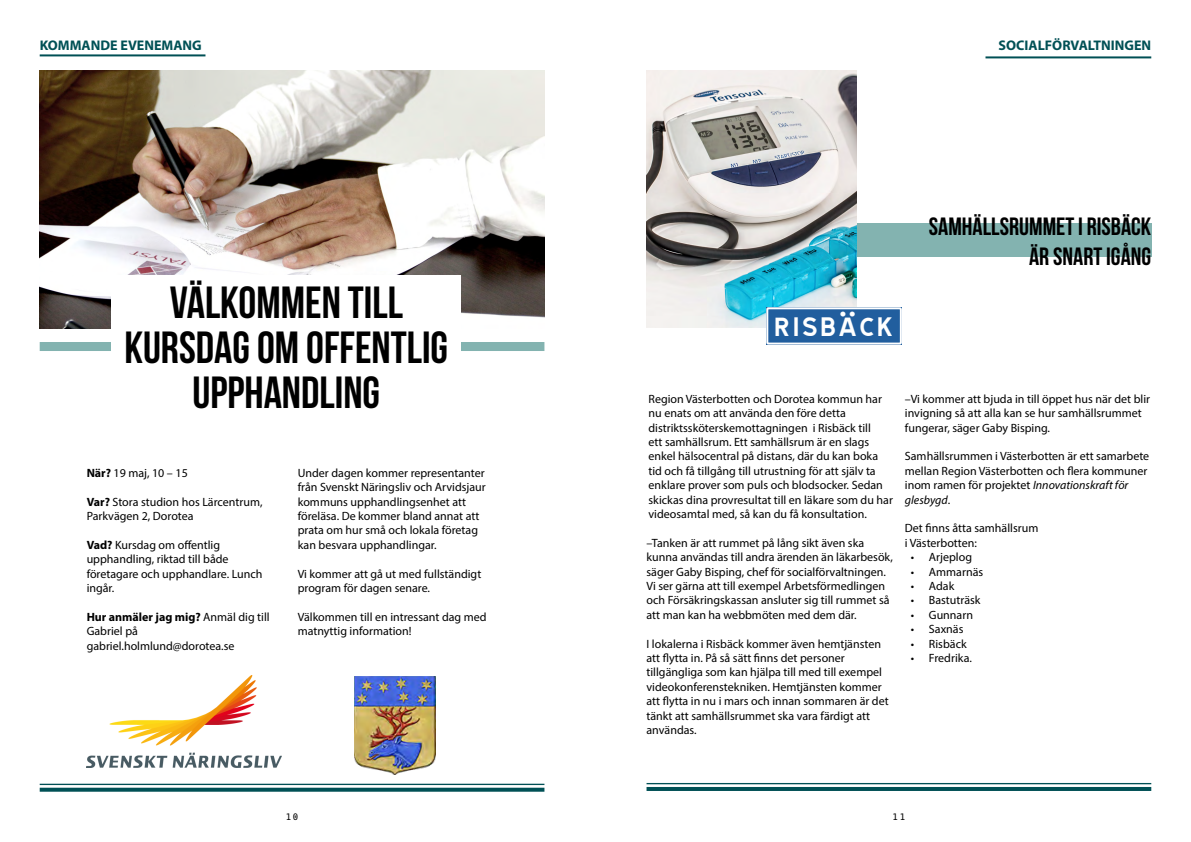
<style>
.page{position:relative;width:1191px;height:842px;background:#fff}
.page>*{position:absolute;margin:0;border:0;box-sizing:border-box;transform-origin:0 0}
.t1{font:45px/45px "Bebas Neue";color:#000;text-align:center}
.t2{font:25px/30px "Bebas Neue";color:#000;text-align:right}
.t3{font:23px "Tratex Vit";color:#fff}
.t4{font:700 14px "Myriad Pro";color:#005055}
.t5{font:12px/14.4px "Myriad Pro";color:#000}
.t6{font:9px "Hack";color:#000}
.s1{font-weight:700}
.s2{font-style:italic}
</style>
<div class="page">
<div style="left:856px;top:223px;width:295px;height:33px;background:#83b3b0"></div>
<hr style="left:646px;top:783px;width:505px;height:1px;background:#005055">
<hr style="left:646px;top:787px;width:505px;height:4px;background:#005055">
<img style="left:646px;top:70px;width:210px;height:258px">
<div style="left:766px;top:307px;width:136px;height:38px;background:#215e9e"></div>
<div style="left:766px;top:307px;width:136px;height:38px;border:2px solid #fff"></div>
<hr style="left:985px;top:56px;width:166px;height:2px;background:#005055">
<img style="left:40px;top:70px;width:504px;height:258px">
<div style="left:40px;top:342px;width:504px;height:9px;background:#83b3b0"></div>
<div style="left:112px;top:275px;width:349px;height:143px;background:#fff"></div>
<hr style="left:40px;top:784px;width:504px;height:1px;background:#005055">
<svg style="left:40px;top:788px;width:504px;height:4px;background:#115c60"></svg>
<hr style="left:40px;top:54px;width:165px;height:2px;background:#005055">
<img style="left:87px;top:675px;width:194px;height:93px">
<img style="left:355px;top:677px;width:80px;height:97px">
<p class="t4" style="left:40px;top:36px;width:163px">KOMMANDE EVENEMANG</p>
<h1 class="t1" style="left:125px;top:280px;width:325px">VÄLKOMMEN TILL<br>KURSDAG OM OFFENTLIG<br>UPPHANDLING</h1>
<p class="t5" style="left:87px;top:465px;width:103px"><span class="s1">När?</span> 19 maj, 10 – 15</p>
<p class="t5" style="left:87px;top:494px;width:177px"><span class="s1">Var?</span> Stora studion hos Lärcentrum,<br>Parkvägen 2, Dorotea</p>
<p class="t5" style="left:87px;top:537px;width:177px"><span class="s1">Vad?</span> Kursdag om offentlig upphandling, riktad till både företagare och upphandlare. Lunch ingår.</p>
<p class="t5" style="left:87px;top:609px;width:184px"><span class="s1">Hur anmäler jag mig?</span> Anmäl dig till<br>Gabriel på gabriel.holmlund@dorotea.se</p>
<p class="t5" style="left:298px;top:465px;width:189px">Under dagen kommer representanter från Svenskt Näringsliv och Arvidsjaur kommuns upphandlingsenhet att föreläsa. De kommer bland annat att prata om hur små och lokala företag kan besvara upphandlingar.</p>
<p class="t5" style="left:298px;top:566px;width:185px">Vi kommer att gå ut med fullständigt program för dagen senare.</p>
<p class="t5" style="left:298px;top:609px;width:190px">Välkommen till en intressant dag med matnyttig information!</p>
<p class="t4" style="left:998px;top:36px;width:154px">SOCIALFÖRVALTNINGEN</p>
<h3 class="t3" style="left:773px;top:312px;width:123px">RISBÄCK</h3>
<h2 class="t2" style="left:929px;top:211px;width:224px">SAMHÄLLSRUMMET I RISBÄCK<br>ÄR SNART IGÅNG</h2>
<p class="t5" style="left:648px;top:391px;width:246px">Region Västerbotten och Dorotea kommun har nu enats om att använda den före detta distriktssköterskemottagningen i Risbäck till<br>ett samhällsrum. Ett samhällsrum är en slags enkel hälsocentral på distans, där du kan boka tid och få tillgång till utrustning för att själv ta enklare prover som puls och blodsocker. Sedan skickas dina provresultat till en läkare som du har videosamtal med, så kan du få konsultation.</p>
<p class="t5" style="left:646px;top:535px;width:248px">–Tanken är att rummet på lång sikt även ska kunna användas till andra ärenden än läkarbesök, säger Gaby Bisping, chef för socialförvaltningen.<br>Vi ser gärna att till exempel Arbetsförmedlingen och Försäkringskassan ansluter sig till rummet så att man kan ha webbmöten med dem där.</p>
<p class="t5" style="left:646px;top:636px;width:244px">I lokalerna i Risbäck kommer även hemtjänsten att flytta in. På så sätt finns det personer tillgängliga som kan hjälpa till med till exempel videokonferenstekniken. Hemtjänsten kommer att flytta in nu i mars och innan sommaren är det tänkt att samhällsrummet ska vara färdigt att användas.</p>
<p class="t5" style="left:905px;top:391px;width:247px">–Vi kommer att bjuda in till öppet hus när det blir invigning så att alla kan se hur samhällsrummet fungerar, säger Gaby Bisping.</p>
<p class="t5" style="left:905px;top:449px;width:246px">Samhällsrummen i Västerbotten är ett samarbete mellan Region Västerbotten och flera kommuner inom ramen för projektet <span class="s2">Innovationskraft för glesbygd</span>.</p>
<p class="t5" style="left:905px;top:521px;width:135px">Det finns åtta samhällsrum i Västerbotten:</p>
<p class="t5" style="left:911px;top:550px;width:63px">• Arjeplog</p>
<p class="t5" style="left:911px;top:564px;width:74px">• Ammarnäs</p>
<p class="t5" style="left:911px;top:578px;width:45px">• Adak</p>
<p class="t5" style="left:911px;top:593px;width:71px">• Bastuträsk</p>
<p class="t5" style="left:911px;top:607px;width:64px">• Gunnarn</p>
<p class="t5" style="left:911px;top:622px;width:54px">• Saxnäs</p>
<p class="t5" style="left:911px;top:636px;width:57px">• Risbäck</p>
<p class="t5" style="left:911px;top:650px;width:63px">• Fredrika.</p>
<p class="t6" style="left:286px;top:811px;width:14px">10</p>
<p class="t6" style="left:892px;top:811px;width:14px">11</p>
</div>
